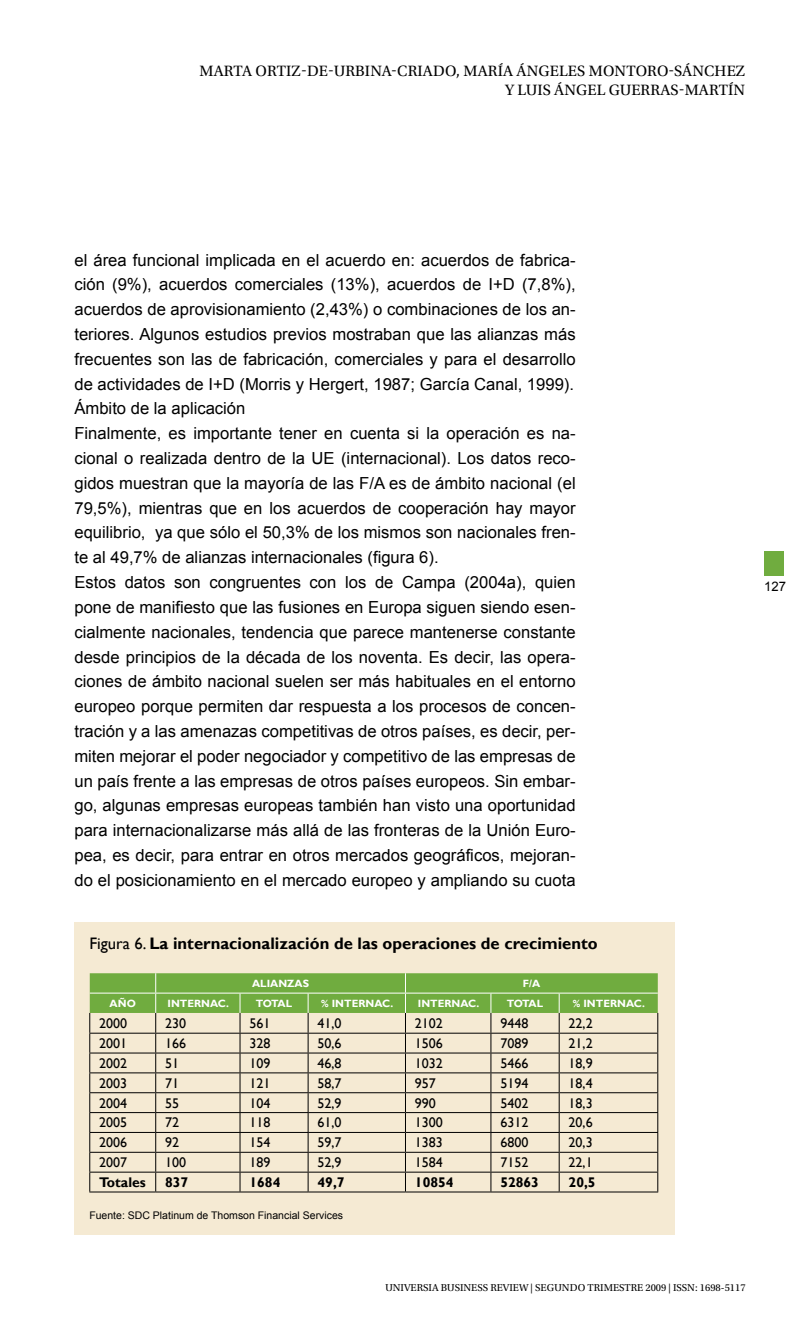
<style>
.page{position:relative;width:809px;height:1340px;background:#fff}
.page>*{position:absolute;margin:0;border:0;box-sizing:border-box;transform-origin:0 0}
.t1{font:16.62px/24.8px "Arial";color:#000}
.t2{font:700 16.62px "Gill Sans";color:#000}
.t3{font:15.75px "Utopia Std";letter-spacing:.01em;color:#000}
.t4{font:14px "Gill Sans";color:#000}
.t5{font:700 14px "Gill Sans";color:#000}
.t6{font:13.12px "Arial";color:#000}
.t7{font:700 10.5px "Gill Sans";color:#fff}
.t8{font:10.5px "Utopia Std";color:#000}
.t9{font:10.5px "Arial";color:#000}
.s1{font-weight:400}
</style>
<div class="page">
<div style="left:764px;top:551px;width:20px;height:24px;background:#70ac3f"></div>
<div style="left:74px;top:921px;width:601px;height:313px;background:#f5ead3"></div>
<svg style="left:89px;top:973px;width:569px;height:218px"></svg>
<hr style="left:89px;top:1191px;width:67px;height:1px;background:#000">
<hr style="left:156px;top:1191px;width:84px;height:1px;background:#000">
<hr style="left:240px;top:1191px;width:68px;height:1px;background:#000">
<hr style="left:308px;top:1191px;width:97px;height:1px;background:#000">
<hr style="left:405px;top:1191px;width:86px;height:1px;background:#000">
<hr style="left:491px;top:1191px;width:68px;height:1px;background:#000">
<hr style="left:559px;top:1191px;width:99px;height:1px;background:#000">
<p class="t3" style="left:199px;top:62px;width:25px">MARTA</p>
<p class="t3" style="left:255px;top:62px;width:10px">ORTI</p>
<p class="t3" style="left:292px;top:62px;width:64px">Z-DE-URBINA</p>
<p class="t3" style="left:391px;top:62px;width:169px">-CRIADO, MARÍA ÁNGELES</p>
<p class="t3" style="left:588px;top:62px;width:105px">MONTORO-SÁNC</p>
<p class="t3" style="left:714px;top:62px;width:32px">HEZ</p>
<p class="t3" style="left:505px;top:81px;width:31px">Y LUIS</p>
<p class="t3" style="left:554px;top:81px;width:66px">ÁNGEL GUERRAS</p>
<p class="t3" style="left:678px;top:81px;width:66px">-MARTÍN</p>
<p class="t3" style="left:214px;top:62px;width:9px">A</p>
<p class="t3" style="left:550px;top:62px;width:9px">E</p>
<p class="t3" style="left:608px;top:81px;width:11px">R</p>
<p class="t1" style="left:74px;top:247px;width:503px">el área funcional implicada en el acuerdo en: acuerdos de fabrica&shy;ción (9%), acuerdos comerciales (13%), acuerdos de I+D (7,8%), acuerdos de aprovisionamiento (2,43%) o combinaciones de los an&shy;teriores. Algunos estudios previos mostraban que las alianzas más frecuentes son las de fabricación, comerciales y para el desarrollo de actividades de I+D (Morris y Hergert, 1987; García Canal, 1999).<br>Ámbito de la aplicación<br>Finalmente, es importante tener en cuenta si la operación es na&shy;cional o realizada dentro de la UE (internacional). Los datos reco&shy;gidos muestran que la mayoría de las F/A es de ámbito nacional (el 79,5%), mientras que en los acuerdos de cooperación hay mayor equilibrio, ya que sólo el 50,3% de los mismos son nacionales fren&shy;te al 49,7% de alianzas internacionales (figura 6).<br>Estos datos son congruentes con los de Campa (2004a), quien pone de manifiesto que las fusiones en Europa siguen siendo esen&shy;cialmente nacionales, tendencia que parece mantenerse constante desde principios de la década de los noventa. Es decir, las opera&shy;ciones de ámbito nacional suelen ser más habituales en el entorno europeo porque permiten dar respuesta a los procesos de concen&shy;tración y a las amenazas competitivas de otros países, es decir, per&shy;miten mejorar el poder negociador y competitivo de las empresas de un país frente a las empresas de otros países europeos. Sin embar&shy;go, algunas empresas europeas también han visto una oportunidad para internacionalizarse más allá de las fronteras de la Unión Euro&shy;pea, es decir, para entrar en otros mercados geográficos, mejoran&shy;do el posicionamiento en el mercado europeo y ampliando su cuota</p>
<p class="t2" style="left:89px;top:933px;width:510px"><span class="s1">Figura 6.</span> La internacionalización de las operaciones de crecimiento</p>
<p class="t7" style="left:252px;top:976px;width:51px">Alianzas</p>
<p class="t7" style="left:523px;top:976px;width:19px">F/A</p>
<p class="t7" style="left:110px;top:997px;width:25px">Año</p>
<p class="t7" style="left:168px;top:997px;width:63px">Internac.</p>
<p class="t7" style="left:256px;top:997px;width:16px">Total</p>
<p class="t7" style="left:321px;top:997px;width:73px">% internac.</p>
<p class="t7" style="left:418px;top:997px;width:63px">Internac.</p>
<p class="t7" style="left:507px;top:997px;width:16px">Total</p>
<p class="t7" style="left:573px;top:997px;width:73px">% internac.</p>
<p class="t4" style="left:99px;top:1014px;width:29px">2000</p>
<p class="t4" style="left:165px;top:1014px;width:22px">230</p>
<p class="t4" style="left:249px;top:1014px;width:22px">561</p>
<p class="t4" style="left:317px;top:1014px;width:26px">41,0</p>
<p class="t4" style="left:415px;top:1014px;width:29px">2102</p>
<p class="t4" style="left:500px;top:1014px;width:29px">9448</p>
<p class="t4" style="left:568px;top:1014px;width:26px">22,2</p>
<p class="t4" style="left:99px;top:1035px;width:29px">2001</p>
<p class="t4" style="left:165px;top:1035px;width:22px">166</p>
<p class="t4" style="left:249px;top:1035px;width:22px">328</p>
<p class="t4" style="left:317px;top:1035px;width:26px">50,6</p>
<p class="t4" style="left:415px;top:1035px;width:29px">1506</p>
<p class="t4" style="left:500px;top:1035px;width:29px">7089</p>
<p class="t4" style="left:568px;top:1035px;width:26px">21,2</p>
<p class="t4" style="left:99px;top:1054px;width:29px">2002</p>
<p class="t4" style="left:165px;top:1054px;width:15px">51</p>
<p class="t4" style="left:249px;top:1054px;width:22px">109</p>
<p class="t4" style="left:317px;top:1054px;width:26px">46,8</p>
<p class="t4" style="left:415px;top:1054px;width:29px">1032</p>
<p class="t4" style="left:500px;top:1054px;width:29px">5466</p>
<p class="t4" style="left:568px;top:1054px;width:26px">18,9</p>
<p class="t4" style="left:99px;top:1074px;width:29px">2003</p>
<p class="t4" style="left:165px;top:1074px;width:15px">71</p>
<p class="t4" style="left:249px;top:1074px;width:22px">121</p>
<p class="t4" style="left:317px;top:1074px;width:26px">58,7</p>
<p class="t4" style="left:415px;top:1074px;width:22px">957</p>
<p class="t4" style="left:500px;top:1074px;width:29px">5194</p>
<p class="t4" style="left:568px;top:1074px;width:26px">18,4</p>
<p class="t4" style="left:99px;top:1094px;width:29px">2004</p>
<p class="t4" style="left:165px;top:1094px;width:15px">55</p>
<p class="t4" style="left:249px;top:1094px;width:22px">104</p>
<p class="t4" style="left:317px;top:1094px;width:26px">52,9</p>
<p class="t4" style="left:415px;top:1094px;width:22px">990</p>
<p class="t4" style="left:500px;top:1094px;width:29px">5402</p>
<p class="t4" style="left:568px;top:1094px;width:26px">18,3</p>
<p class="t4" style="left:99px;top:1114px;width:29px">2005</p>
<p class="t4" style="left:165px;top:1114px;width:15px">72</p>
<p class="t4" style="left:249px;top:1114px;width:22px">118</p>
<p class="t4" style="left:317px;top:1114px;width:26px">61,0</p>
<p class="t4" style="left:415px;top:1114px;width:29px">1300</p>
<p class="t4" style="left:500px;top:1114px;width:29px">6312</p>
<p class="t4" style="left:568px;top:1114px;width:26px">20,6</p>
<p class="t4" style="left:99px;top:1134px;width:29px">2006</p>
<p class="t4" style="left:165px;top:1134px;width:15px">92</p>
<p class="t4" style="left:249px;top:1134px;width:22px">154</p>
<p class="t4" style="left:317px;top:1134px;width:26px">59,7</p>
<p class="t4" style="left:415px;top:1134px;width:29px">1383</p>
<p class="t4" style="left:500px;top:1134px;width:29px">6800</p>
<p class="t4" style="left:568px;top:1134px;width:26px">20,3</p>
<p class="t4" style="left:99px;top:1154px;width:29px">2007</p>
<p class="t4" style="left:165px;top:1154px;width:22px">100</p>
<p class="t4" style="left:249px;top:1154px;width:22px">189</p>
<p class="t4" style="left:317px;top:1154px;width:26px">52,9</p>
<p class="t4" style="left:415px;top:1154px;width:29px">1584</p>
<p class="t4" style="left:500px;top:1154px;width:29px">7152</p>
<p class="t4" style="left:568px;top:1154px;width:26px">22,1</p>
<p class="t5" style="left:99px;top:1173px;width:48px">Totales</p>
<p class="t5" style="left:165px;top:1173px;width:25px">837</p>
<p class="t5" style="left:249px;top:1173px;width:32px">1684</p>
<p class="t5" style="left:317px;top:1173px;width:28px">49,7</p>
<p class="t5" style="left:415px;top:1173px;width:40px">10854</p>
<p class="t5" style="left:500px;top:1173px;width:40px">52863</p>
<p class="t5" style="left:568px;top:1173px;width:28px">20,5</p>
<p class="t9" style="left:89px;top:1208px;width:255px">Fuente: SDC Platinum de Thomson Financial Services</p>
<p class="t6" style="left:764px;top:577px;width:23px">127</p>
<p class="t8" style="left:385px;top:1281px;width:362px">UNIVERSIA BUSINESS REVIEW | SEGUNDO TRIMESTRE 2009 | ISSN: 1698-5117</p>
</div>
